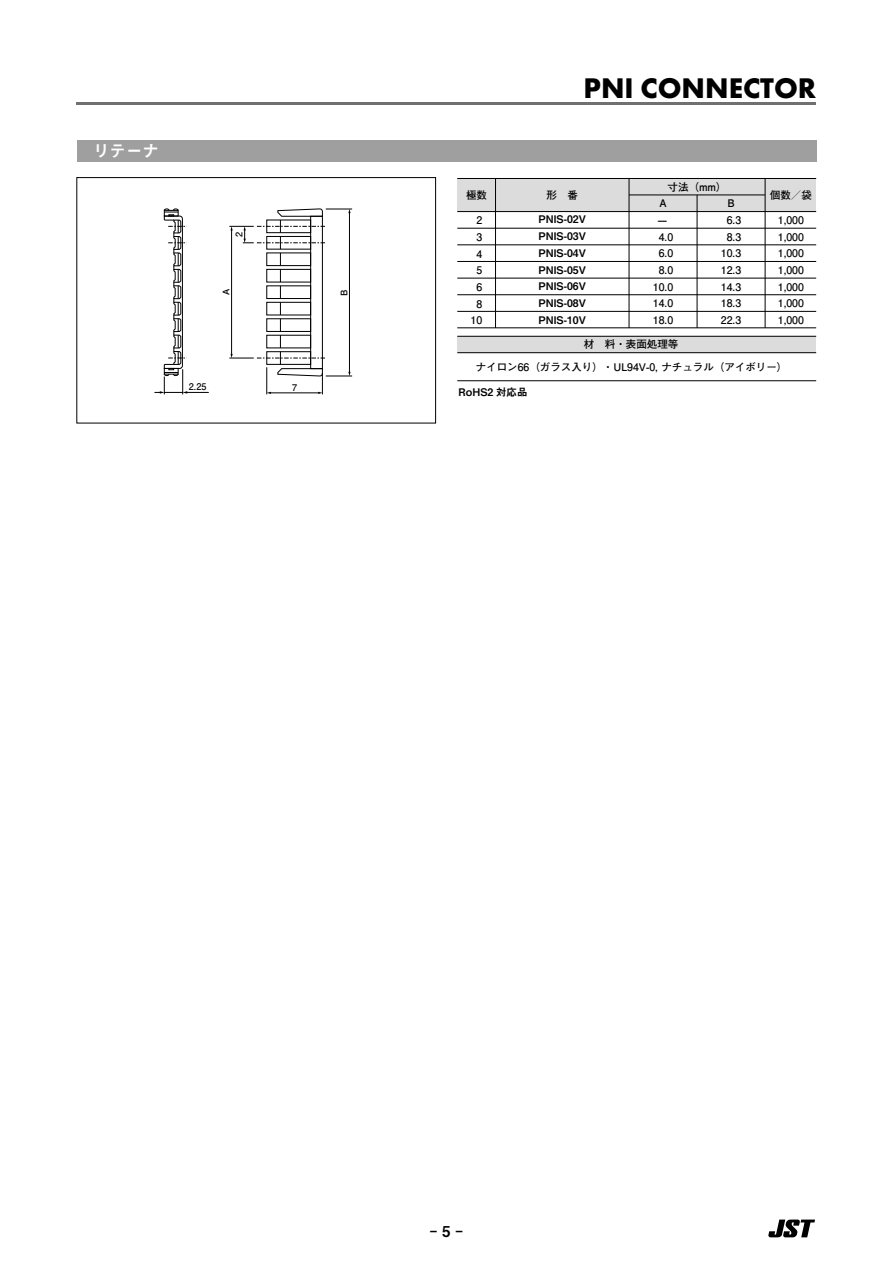
<style>
.page{position:relative;width:893px;height:1263px;background:#fff}
.page>*{position:absolute;margin:0;border:0;box-sizing:border-box;transform-origin:0 0}
.t1{font:700 29.55px "Futura PT";color:#000}
.t2{font:16.5px "Midashi Go Pr 6 N MB31";color:#fff}
.t3{font:15px "Midashi Go Pr 6 N MB31";color:#000}
.t4{font:700 10.5px/16.6px "Futo Go B101 Pr 6 N";color:#000;text-align:center}
.t5{font:10.5px/16.8px "Midashi Go Pr 6 N MB31";color:#000;text-align:justify}
.t6{font:700 10.5px/16.6px "Futo Go B101 Pr 6 N";color:#000;text-align:center;scale:3 1}
.t7{font:700 9.15px "Futo Go B101 Pr 6 N";color:#000}
</style>
<div class="page">
<svg style="left:768px;top:1219px;width:47px;height:18px"></svg>
<svg style="left:76px;top:177px;width:360px;height:247px"></svg>
<hr style="left:77px;top:102px;width:739px;height:3px;background:#707070">
<div style="left:77px;top:140px;width:739px;height:22px;background:#9f9f9f"></div>
<div style="left:457px;top:178px;width:359px;height:34px;background:#dcdcdc"></div>
<hr style="left:457px;top:178px;width:359px;height:1px;background:#000">
<hr style="left:495px;top:178px;width:1px;height:150px;background:#000">
<hr style="left:629px;top:195px;width:136px;height:1px;background:#000">
<hr style="left:457px;top:211px;width:359px;height:1px;background:#000">
<hr style="left:457px;top:228px;width:359px;height:1px;background:#000">
<hr style="left:629px;top:178px;width:1px;height:150px;background:#000">
<hr style="left:697px;top:195px;width:1px;height:133px;background:#000">
<hr style="left:765px;top:178px;width:1px;height:150px;background:#000">
<hr style="left:457px;top:245px;width:359px;height:1px;background:#000">
<hr style="left:457px;top:261px;width:359px;height:1px;background:#000">
<hr style="left:457px;top:278px;width:359px;height:1px;background:#000">
<hr style="left:457px;top:294px;width:359px;height:1px;background:#000">
<hr style="left:457px;top:311px;width:359px;height:1px;background:#000">
<div style="left:457px;top:336px;width:359px;height:17px;background:#dcdcdc"></div>
<hr style="left:457px;top:336px;width:359px;height:1px;background:#000">
<hr style="left:457px;top:380px;width:359px;height:1px;background:#000">
<hr style="left:457px;top:352px;width:359px;height:1px;background:#000">
<hr style="left:457px;top:327px;width:359px;height:1px;background:#000">
<h2 class="t2" style="left:77px;top:138px;width:84px">　リテーナ</h2>
<p class="t7" style="left:232px;top:237px;width:7px;rotate:-90deg">2</p>
<p class="t7" style="left:219px;top:295px;width:8px;rotate:-90deg">A</p>
<p class="t7" style="left:337px;top:296px;width:8px;rotate:-90deg">B</p>
<p class="t7" style="left:189px;top:379px;width:19px">2.25</p>
<p class="t7" style="left:292px;top:380px;width:7px">7</p>
<h1 class="t1" style="left:583px;top:69px;width:234px">PNI CONNECTOR</h1>
<p class="t4" style="left:466px;top:186px;width:22px">極数</p>
<p class="t4" style="left:546px;top:186px;width:33px">形　番</p>
<p class="t4" style="left:471px;top:212px;width:13px">2<br>3<br>4<br>5<br>6<br>8<br>10</p>
<p class="t5" style="left:539px;top:210px;width:49px">PNIS-02V PNIS-03V PNIS-04V PNIS-05V PNIS-06V PNIS-08V PNIS-10V</p>
<p class="t4" style="left:667px;top:178px;width:61px">寸法（mm）</p>
<p class="t4" style="left:659px;top:194px;width:9px">A</p>
<p class="t4" style="left:727px;top:194px;width:9px">B</p>
<p class="t6" style="left:653px;top:211px;width:8px">-<br>4.0<br>6.0<br>8.0<br>10.0<br>14.0<br>18.0</p>
<p class="t4" style="left:721px;top:211px;width:22px">6.3<br>8.3<br>10.3<br>12.3<br>14.3<br>18.3<br>22.3</p>
<p class="t4" style="left:770px;top:186px;width:43px">個数／袋</p>
<p class="t4" style="left:778px;top:211px;width:28px;text-align:justify">1,000<br>1,000<br>1,000<br>1,000<br>1,000<br>1,000<br>1,000</p>
<p class="t4" style="left:476px;top:333px;width:313px;line-height:22.2px">材　料・表面処理等<br>ナイロン66（ガラス入り）・UL94V-0, ナチュラル（アイボリー）</p>
<p class="t5" style="left:459px;top:383px;width:70px">RoHS2 対応品</p>
<h3 class="t3" style="left:430px;top:1219px;width:35px">- 5 -</h3>
</div>
